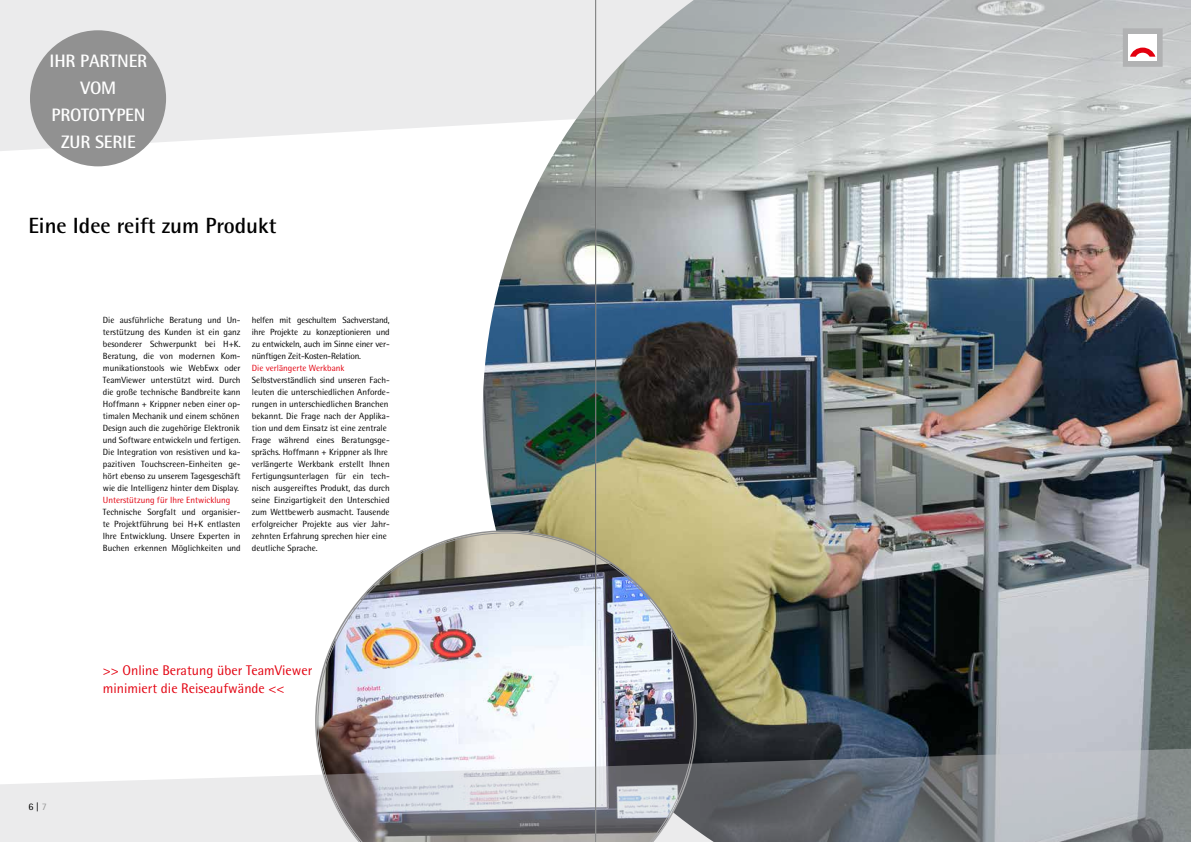
<style>
.page{position:relative;width:1191px;height:842px;background:#fff}
.page>*{position:absolute;margin:0;border:0;box-sizing:border-box;transform-origin:0 0}
.t1{font:700 22px "Rotis Semi Sans";color:#000}
.t2{font:700 18px/27px "Rotis Semi Sans";letter-spacing:-.01em;color:#fff;text-align:center}
.t3{font:14px/18px "Rotis Semi Sans";color:#e3000f}
.t4{font:10px "Rotis Semi Sans";color:#000}
.t5{font:9px/12px "Rotis Semi Sans";color:#000}
.t6{font:9px "Rotis Semi Sans";color:#e3000f}
.s1{color:#9c9d9d}
</style>
<div class="page">
<img style="left:483px;top:152px;width:708px;height:596px">
<img style="left:317px;top:532px;width:377px;height:216px">
<svg style="left:0;top:0;width:1191px;height:152px"></svg>
<svg style="left:0;top:748px;width:1191px;height:94px"></svg>
<div style="left:1122px;top:28px;width:40px;height:39px;background:#b1b2b3"></div>
<div style="left:1128px;top:34px;width:28px;height:27px;background:#fff"></div>
<svg style="left:1130px;top:48px;width:25px;height:9px"></svg>
<hr style="left:595px;top:0;width:1px;height:842px;background:#9a9b9b">
<div style="left:30px;top:30px;width:136px;height:136px;background:#919191;border-radius:50%"></div>
<h2 class="t2" style="left:50px;top:47px;width:99px">IHR PARTNER<br>VOM<br>PROTOTYPEN<br>ZUR SERIE</h2>
<h1 class="t1" style="left:28px;top:212px;width:249px">Eine Idee reift zum Produkt</h1>
<p class="t5" style="left:103px;top:313px;width:139px">Die ausführliche Beratung und Un&shy;terstützung des Kunden ist ein ganz besonderer Schwerpunkt bei H+K.<br>Beratung, die von modernen Kom&shy;munikationstools wie WebEwx oder TeamViewer unterstützt wird. Durch die große technische Bandbreite kann Hoffmann + Krippner neben einer op&shy;timalen Mechanik und einem schönen Design auch die zugehörige Elektronik und Software entwickeln und fertigen.<br>Die Integration von resistiven und ka&shy;pazitiven Touchscreen-Einheiten ge&shy;hört ebenso zu unserem Tagesgeschäft wie die Intelligenz hinter dem Display.</p>
<p class="t6" style="left:103px;top:494px;width:129px">Unterstützung für Ihre Entwicklung</p>
<p class="t5" style="left:103px;top:505px;width:139px;text-align:justify">Technische Sorgfalt und organisier&shy;te Projektführung bei H+K entlasten Ihre Entwicklung. Unsere Experten in Buchen erkennen Möglichkeiten und</p>
<p class="t5" style="left:252px;top:313px;width:139px;text-align:justify">helfen mit geschultem Sachverstand, ihre Projekte zu konzeptionieren und zu entwickeln, auch im Sinne einer ver&shy;nünftigen Zeit-Kosten-Relation.</p>
<p class="t6" style="left:252px;top:362px;width:94px">Die verlängerte Werkbank</p>
<p class="t5" style="left:252px;top:373px;width:139px">Selbstverständlich sind unseren Fach&shy;leuten die unterschiedlichen Anforde&shy;rungen in unterschiedlichen Branchen bekannt. Die Frage nach der Applika&shy;tion und dem Einsatz ist eine zentrale Frage während eines Beratungsge&shy;sprächs. Hoffmann + Krippner als Ihre verlängerte Werkbank erstellt Ihnen Fertigungsunterlagen für ein tech&shy;nisch ausgereiftes Produkt, das durch seine Einzigartigkeit den Unterschied zum Wettbewerb ausmacht. Tausende erfolgreicher Projekte aus vier Jahr&shy;zehnten Erfahrung sprechen hier eine deutliche Sprache.</p>
<p class="t4" style="left:28px;top:801px;width:20px">6 | <span class="s1">7</span></p>
<h3 class="t3" style="left:103px;top:661px;width:211px">&gt;&gt; Online Beratung über TeamViewer minimiert die Reiseaufwände &lt;&lt;</h3>
</div>
